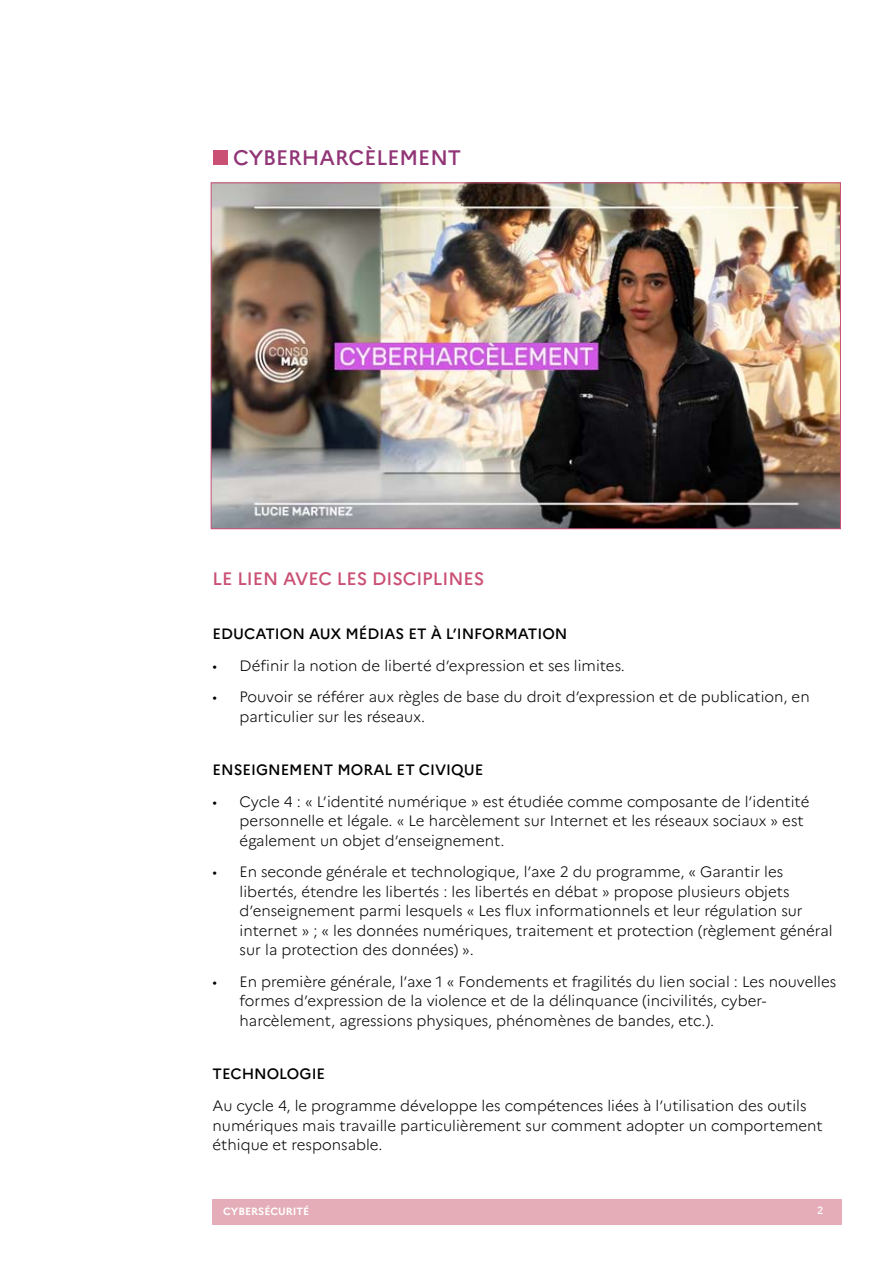
<style>
.page{position:relative;width:893px;height:1263px;background:#fff}
.page>*{position:absolute;margin:0;border:0;box-sizing:border-box;transform-origin:0 0}
.t1{font:500 21px "Marianne";color:#913576}
.t2{font:500 18px "Marianne";color:#ca5074}
.t3{font:300 15px/19.5px "Marianne";color:#000}
.t4{font:500 15px "Marianne";color:#000}
.t5{font:700 10.5px "Marianne";color:#fff}
.t6{font:500 10.5px "Marianne";color:#fff}
</style>
<div class="page">
<div style="left:212px;top:1199px;width:629px;height:26px;background:#e4adb8"></div>
<div style="left:213px;top:150px;width:14px;height:15px;background:#ca5074"></div>
<img style="left:213px;top:184px;width:626px;height:343px">
<h1 class="t1" style="left:233px;top:144px;width:230px">CYBERHARCÈLEMENT</h1>
<p class="t2" style="left:213px;top:568px;width:273px">LE LIEN AVEC LES DISCIPLINES</p>
<p class="t4" style="left:213px;top:624px;width:356px">EDUCATION AUX MÉDIAS ET À L’INFORMATION</p>
<p class="t3" style="left:213px;top:656px;width:414px">• Définir la notion de liberté d’expression et ses limites.</p>
<p class="t3" style="left:240px;top:687px;width:572px;text-indent:-27px">• Pouvoir se référer aux règles de base du droit d’expression et de publication, en particulier sur les réseaux.</p>
<p class="t4" style="left:213px;top:760px;width:272px">ENSEIGNEMENT MORAL ET CIVIQUE</p>
<p class="t3" style="left:240px;top:792px;width:571px;text-indent:-27px">• Cycle 4 : « L’identité numérique » est étudiée comme composante de l’identité personnelle et légale. « Le harcèlement sur Internet et les réseaux sociaux » est également un objet d’enseignement.</p>
<p class="t3" style="left:240px;top:862px;width:595px;text-indent:-27px">• En seconde générale et technologique, l’axe 2 du programme, « Garantir les libertés, étendre les libertés : les libertés en débat » propose plusieurs objets d’enseignement parmi lesquels « Les flux informationnels et leur régulation sur internet » ; « les données numériques, traitement et protection (règlement général sur la protection des données) ».</p>
<p class="t3" style="left:240px;top:972px;width:598px;text-indent:-27px">• En première générale, l’axe 1 « Fondements et fragilités du lien social : Les nouvelles formes d’expression de la violence et de la délinquance (incivilités, cyber&shy;harcèlement, agressions physiques, phénomènes de bandes, etc.).</p>
<p class="t4" style="left:213px;top:1064px;width:114px">TECHNOLOGIE</p>
<p class="t3" style="left:213px;top:1096px;width:612px">Au cycle 4, le programme développe les compétences liées à l’utilisation des outils numériques mais travaille particulièrement sur comment adopter un comportement éthique et responsable.</p>
<p class="t5" style="left:223px;top:1205px;width:88px">CYBERSÉCURITÉ</p>
<p class="t6" style="left:817px;top:1204px;width:8px">2</p>
</div>
